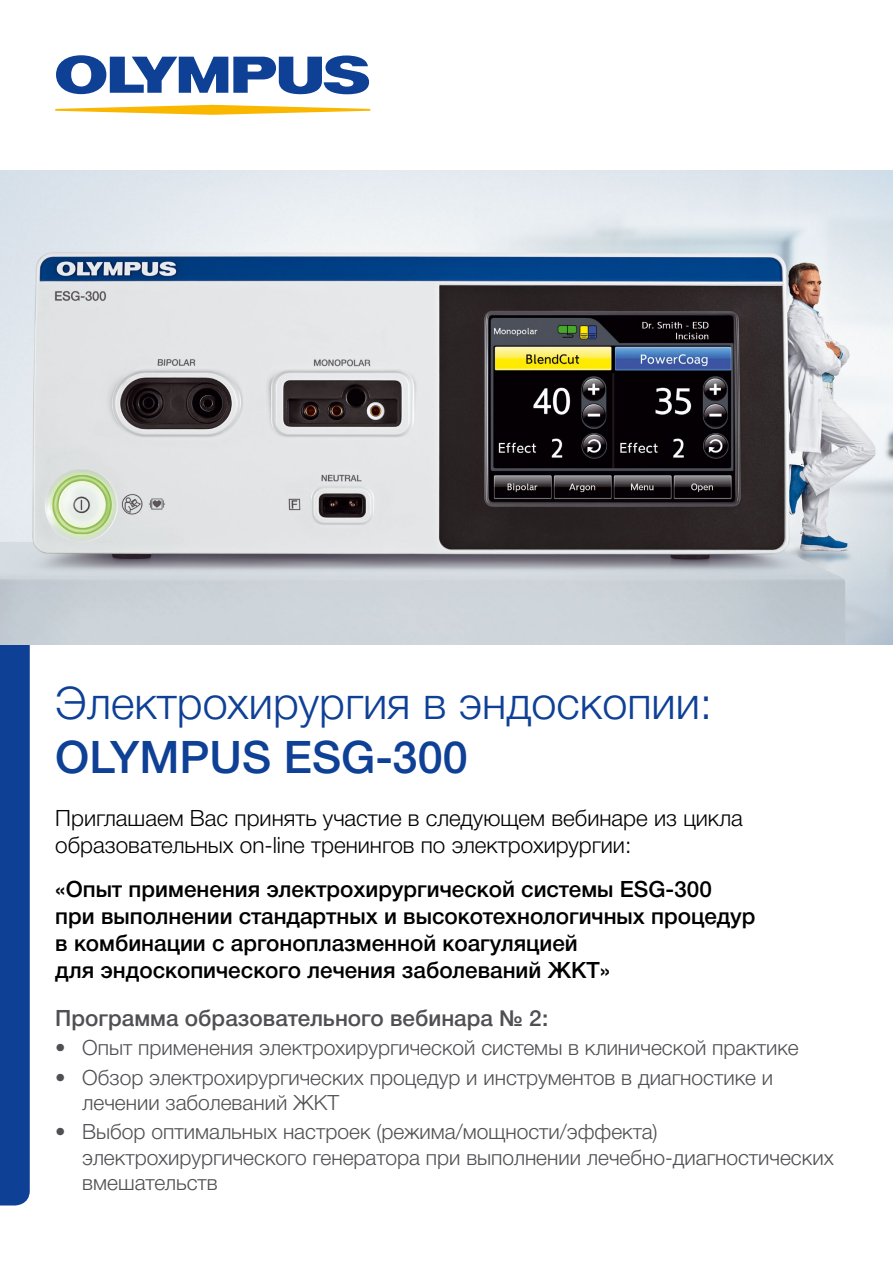
<style>
.page{position:relative;width:893px;height:1263px;background:#fff}
.page>*{position:absolute;margin:0;border:0;box-sizing:border-box;transform-origin:0 0}
.t1{font:300 45px "Helvetica Neue Cyr";color:#0e4096}
.t2{font:500 45px "Helvetica Neue Cyr";color:#0e4096}
.t3{font:500 22.5px/27px "Helvetica Neue Cyr";color:#000}
.t4{font:300 22.5px/27px "Helvetica Neue Cyr";color:#000}
.t5{font:500 22.5px "Helvetica Neue Cyr";color:#504f53}
.t6{font:300 21px/25.2px "Helvetica Neue Cyr";color:#504f53}
</style>
<div class="page">
<svg style="left:55px;top:105px;width:315px;height:10px"></svg>
<svg style="left:56px;top:55px;width:313px;height:39px"></svg>
<div style="left:0;top:644px;width:30px;height:561px;background:#0e4096"></div>
<img style="left:0;top:170px;width:893px;height:474px">
<h1 class="t1" style="left:55px;top:678px;width:659px">Электрохирургия в эндоскопии:</h1>
<h1 class="t2" style="left:55px;top:733px;width:414px">OLYMPUS ESG-300</h1>
<p class="t4" style="left:55px;top:804px;width:689px">Приглашаем Вас принять участие в следующем вебинаре из цикла образовательных on-line тренингов по электрохирургии:</p>
<p class="t3" style="left:55px;top:875px;width:702px">«Опыт применения электрохирургической системы ESG-300 при выполнении стандартных и высокотехнологичных процедур в комбинации с аргоноплазменной коагуляцией<br>для эндоскопического лечения заболеваний ЖКТ»</p>
<p class="t5" style="left:55px;top:1006px;width:495px">Программа образовательного вебинара № 2:</p>
<p class="t6" style="left:55px;top:1035px;width:745px">• Опыт применения электрохирургической системы в клинической практике</p>
<p class="t6" style="left:82px;top:1065px;width:692px;text-indent:-27px">• Обзор электрохирургических процедур и инструментов в диагностике и лечении заболеваний ЖКТ</p>
<p class="t6" style="left:82px;top:1120px;width:753px;text-indent:-27px">• Выбор оптимальных настроек (режима/мощности/эффекта) электрохирургического генератора при выполнении лечебно-диагностических вмешательств</p>
</div>
